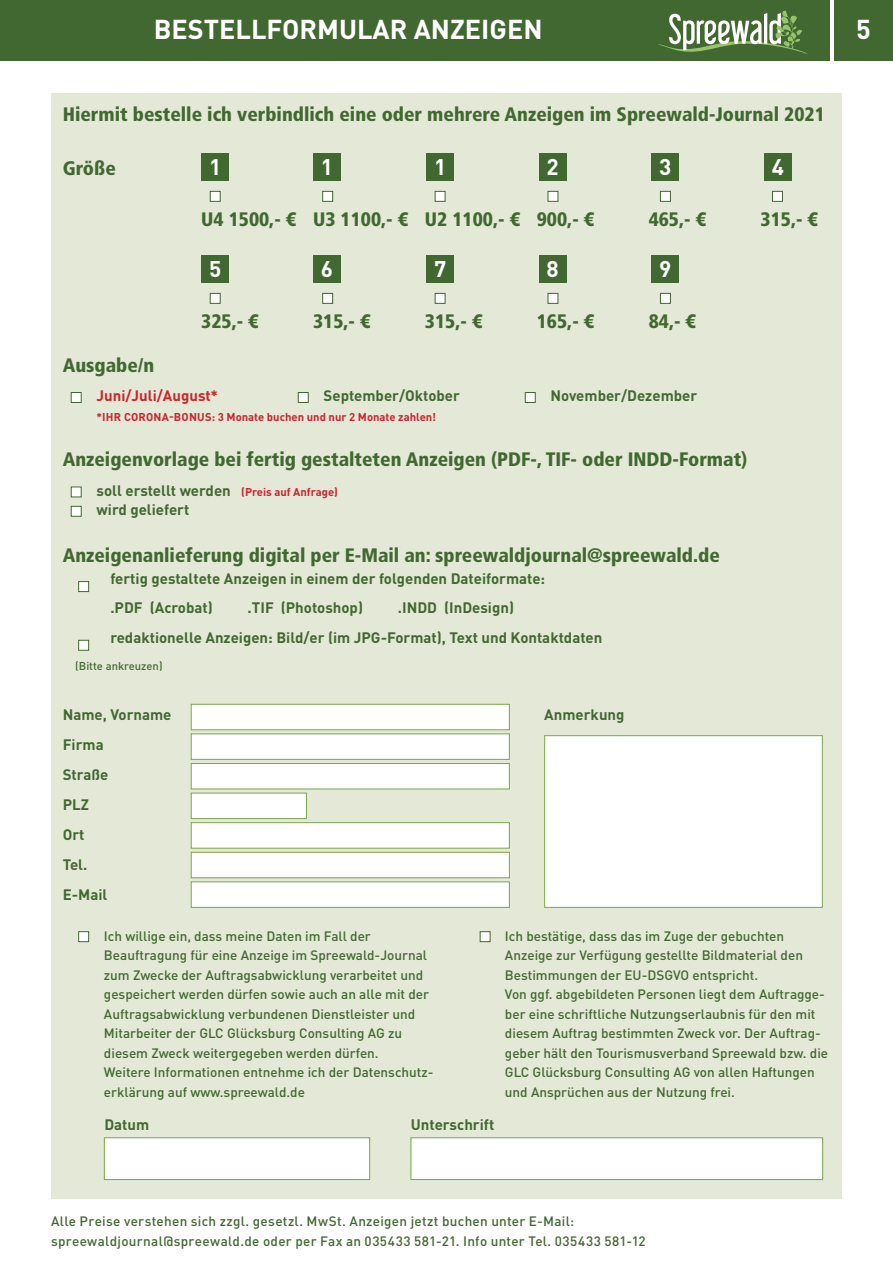
<style>
.page{position:relative;width:893px;height:1263px;background:#fff}
.page>*{position:absolute;margin:0;border:0;box-sizing:border-box;transform-origin:0 0}
.t1{font:700 27px "DIN Pro";color:#fff}
.t2{font:700 22.5px "DIN Pro";color:#fff}
.t3{font:900 condensed 19.5px "Frutiger LT Std";color:#426831}
.t4{font:700 15px/30px "DIN Pro";color:#426831}
.t5{font:700 15px "DIN Pro";color:#d0222a}
.t6{font:500 13.5px/19.5px "DIN Pro";color:#426831}
.t7{font:500 13.5px/19.5px "DIN Pro";letter-spacing:.02em;color:#426831}
.t8{font:700 11.25px "DIN Pro";color:#d0222a}
.t9{font:500 11.25px "DIN Pro";color:#426831}
.s1{font-size:11.25px;color:#d0222a}
</style>
<div class="page">
<div style="left:0;top:0;width:829px;height:61px;background:#426831"></div>
<div style="left:834px;top:0;width:59px;height:61px;background:#426831"></div>
<svg style="left:658px;top:11px;width:150px;height:43px"></svg>
<div style="left:51px;top:94px;width:791px;height:1105px;background:#e4e9d7"></div>
<div style="left:71px;top:392px;width:11px;height:11px;background:#fff;border:1px solid #426831"></div>
<div style="left:298px;top:392px;width:11px;height:11px;background:#fff;border:1px solid #426831"></div>
<div style="left:525px;top:392px;width:11px;height:11px;background:#fff;border:1px solid #426831"></div>
<div style="left:71px;top:487px;width:11px;height:10px;background:#fff;border:1px solid #426831"></div>
<div style="left:78px;top:581px;width:11px;height:11px;background:#fff;border:1px solid #426831"></div>
<div style="left:71px;top:506px;width:11px;height:11px;background:#fff;border:1px solid #426831"></div>
<div style="left:78px;top:640px;width:11px;height:11px;background:#fff;border:1px solid #426831"></div>
<div style="left:104px;top:1137px;width:266px;height:43px;background:#fff;border:1px solid #7aa748"></div>
<div style="left:191px;top:704px;width:319px;height:26px;background:#fff;border:1px solid #7aa748"></div>
<div style="left:191px;top:733px;width:319px;height:27px;background:#fff;border:1px solid #7aa748"></div>
<div style="left:191px;top:763px;width:319px;height:26px;background:#fff;border:1px solid #7aa748"></div>
<div style="left:191px;top:793px;width:116px;height:26px;background:#fff;border:1px solid #7aa748"></div>
<div style="left:191px;top:822px;width:319px;height:26px;background:#fff;border:1px solid #7aa748"></div>
<div style="left:191px;top:852px;width:319px;height:26px;background:#fff;border:1px solid #7aa748"></div>
<div style="left:191px;top:881px;width:319px;height:27px;background:#fff;border:1px solid #7aa748"></div>
<div style="left:411px;top:1137px;width:412px;height:43px;background:#fff;border:1px solid #7aa748"></div>
<div style="left:544px;top:735px;width:279px;height:173px;background:#fff;border:1px solid #7aa748"></div>
<div style="left:78px;top:931px;width:11px;height:11px;background:#fff;border:1px solid #426831"></div>
<div style="left:480px;top:931px;width:10px;height:11px;background:#fff;border:1px solid #426831"></div>
<div style="left:201px;top:153px;width:28px;height:28px;background:#426831"></div>
<div style="left:313px;top:153px;width:28px;height:28px;background:#426831"></div>
<div style="left:426px;top:153px;width:28px;height:28px;background:#426831"></div>
<div style="left:539px;top:153px;width:28px;height:28px;background:#426831"></div>
<div style="left:651px;top:153px;width:28px;height:28px;background:#426831"></div>
<div style="left:764px;top:153px;width:28px;height:28px;background:#426831"></div>
<div style="left:201px;top:255px;width:28px;height:28px;background:#426831"></div>
<div style="left:313px;top:255px;width:28px;height:28px;background:#426831"></div>
<div style="left:426px;top:255px;width:28px;height:28px;background:#426831"></div>
<div style="left:539px;top:255px;width:28px;height:28px;background:#426831"></div>
<div style="left:651px;top:255px;width:28px;height:28px;background:#426831"></div>
<div style="left:772px;top:191px;width:11px;height:11px;background:#fff;border:1px solid #426831"></div>
<div style="left:660px;top:191px;width:11px;height:11px;background:#fff;border:1px solid #426831"></div>
<div style="left:548px;top:191px;width:10px;height:11px;background:#fff;border:1px solid #426831"></div>
<div style="left:210px;top:191px;width:11px;height:11px;background:#fff;border:1px solid #426831"></div>
<div style="left:322px;top:191px;width:11px;height:11px;background:#fff;border:1px solid #426831"></div>
<div style="left:435px;top:191px;width:10px;height:11px;background:#fff;border:1px solid #426831"></div>
<div style="left:660px;top:293px;width:11px;height:11px;background:#fff;border:1px solid #426831"></div>
<div style="left:548px;top:293px;width:10px;height:11px;background:#fff;border:1px solid #426831"></div>
<div style="left:210px;top:293px;width:11px;height:11px;background:#fff;border:1px solid #426831"></div>
<div style="left:322px;top:293px;width:11px;height:11px;background:#fff;border:1px solid #426831"></div>
<div style="left:435px;top:293px;width:10px;height:11px;background:#fff;border:1px solid #426831"></div>
<h1 class="t1" style="left:154px;top:7px;width:390px">BESTELLFORMULAR ANZEIGEN</h1>
<h3 class="t3" style="left:63px;top:102px;width:764px">Hiermit bestelle ich verbindlich eine oder mehrere Anzeigen im Spreewald-Journal 2021</h3>
<h3 class="t3" style="left:63px;top:157px;width:55px">Größe</h3>
<h3 class="t3" style="left:63px;top:354px;width:93px">Ausgabe/n</h3>
<h2 class="t2" style="left:209px;top:148px;width:14px">1</h2>
<h2 class="t2" style="left:321px;top:148px;width:14px">1</h2>
<h2 class="t2" style="left:434px;top:148px;width:14px">1</h2>
<h2 class="t2" style="left:546px;top:148px;width:14px">2</h2>
<h2 class="t2" style="left:659px;top:148px;width:14px">3</h2>
<h2 class="t2" style="left:772px;top:148px;width:14px">4</h2>
<h3 class="t3" style="left:201px;top:208px;width:394px">U4 1500,- € U3 1100,- € U2 1100,- € 900,- €</h3>
<h3 class="t3" style="left:649px;top:208px;width:59px">465,- €</h3>
<h3 class="t3" style="left:761px;top:208px;width:59px">315,- €</h3>
<h2 class="t2" style="left:209px;top:250px;width:14px">5</h2>
<h2 class="t2" style="left:321px;top:250px;width:14px">6</h2>
<h2 class="t2" style="left:434px;top:250px;width:14px">7</h2>
<h2 class="t2" style="left:546px;top:250px;width:14px">8</h2>
<h2 class="t2" style="left:659px;top:250px;width:14px">9</h2>
<h3 class="t3" style="left:201px;top:310px;width:59px">325,- €</h3>
<h3 class="t3" style="left:313px;top:310px;width:59px">315,- €</h3>
<h3 class="t3" style="left:425px;top:310px;width:59px">315,- €</h3>
<h3 class="t3" style="left:537px;top:310px;width:59px">165,- €</h3>
<h3 class="t3" style="left:649px;top:310px;width:49px">84,- €</h3>
<p class="t5" style="left:97px;top:383px;width:123px">Juni/Juli/August*</p>
<p class="t8" style="left:97px;top:407px;width:341px">*IHR CORONA-BONUS: 3 Monate buchen und nur 2 Monate zahlen!</p>
<p class="t4" style="left:324px;top:379px;width:138px">September/Oktober</p>
<p class="t4" style="left:550px;top:379px;width:148px">November/Dezember</p>
<h3 class="t3" style="left:63px;top:448px;width:686px">Anzeigenvorlage bei fertig gestalteten Anzeigen (PDF-, TIF- oder INDD-Format)</h3>
<p class="t4" style="left:97px;top:479px;width:243px;line-height:19.5px">soll erstellt werden <span class="s1">(Preis auf Anfrage) </span>wird geliefert</p>
<h3 class="t3" style="left:63px;top:543px;width:659px">Anzeigenanlieferung digital per E-Mail an: spreewaldjournal@spreewald.de</h3>
<p class="t4" style="left:110px;top:563px;width:436px;line-height:28.5px">fertig gestaltete Anzeigen in einem der folgenden Dateiformate: .PDF (Acrobat)</p>
<p class="t4" style="left:110px;top:590px;width:493px;text-indent:288px">.INDD (InDesign) redaktionelle Anzeigen: Bild/er (im JPG-Format), Text und Kontaktdaten</p>
<p class="t4" style="left:248px;top:590px;width:117px">.TIF (Photoshop)</p>
<p class="t9" style="left:75px;top:657px;width:89px">(Bitte ankreuzen)</p>
<p class="t4" style="left:63px;top:698px;width:110px">Name, Vorname<br>Firma<br>Straße<br>PLZ<br>Ort<br>Tel.<br>E-Mail</p>
<p class="t6" style="left:104px;top:925px;width:329px">Ich willige ein, dass meine Daten im Fall der Beauftragung für eine Anzeige im Spreewald-Journal zum Zwecke der Auftragsabwicklung verarbeitet und gespeichert werden dürfen sowie auch an alle mit der Auftragsabwicklung verbundenen Dienstleister und Mitarbeiter der GLC Glücksburg Consulting AG zu diesem Zweck weitergegeben werden dürfen.<br>Weitere Informationen entnehme ich der Datenschutz‑ erklärung auf www.spreewald.de</p>
<p class="t6" style="left:505px;top:925px;width:325px">Ich bestätige, dass das im Zuge der gebuchten Anzeige zur Verfügung gestellte Bildmaterial den Bestimmungen der EU-DSGVO entspricht.<br>Von ggf. abgebildeten Personen liegt dem Auftragge‑ ber eine schriftliche Nutzungserlaubnis für den mit diesem Auftrag bestimmten Zweck vor. Der Auftrag‑ geber hält den Tourismusverband Spreewald bzw. die GLC Glücksburg Consulting AG von allen Haftungen und Ansprüchen aus der Nutzung frei.</p>
<p class="t4" style="left:544px;top:698px;width:82px">Anmerkung</p>
<p class="t4" style="left:104px;top:1108px;width:46px">Datum</p>
<p class="t4" style="left:411px;top:1108px;width:85px">Unterschrift</p>
<h1 class="t1" style="left:856px;top:7px;width:16px">5</h1>
<p class="t7" style="left:51px;top:1210px;width:596px">Alle Preise verstehen sich zzgl. gesetzl. MwSt. Anzeigen jetzt buchen unter E-Mail: spreewaldjournal@spreewald.de oder per Fax an 035433 581-21. Info unter Tel. 035433 581-12</p>
</div>
